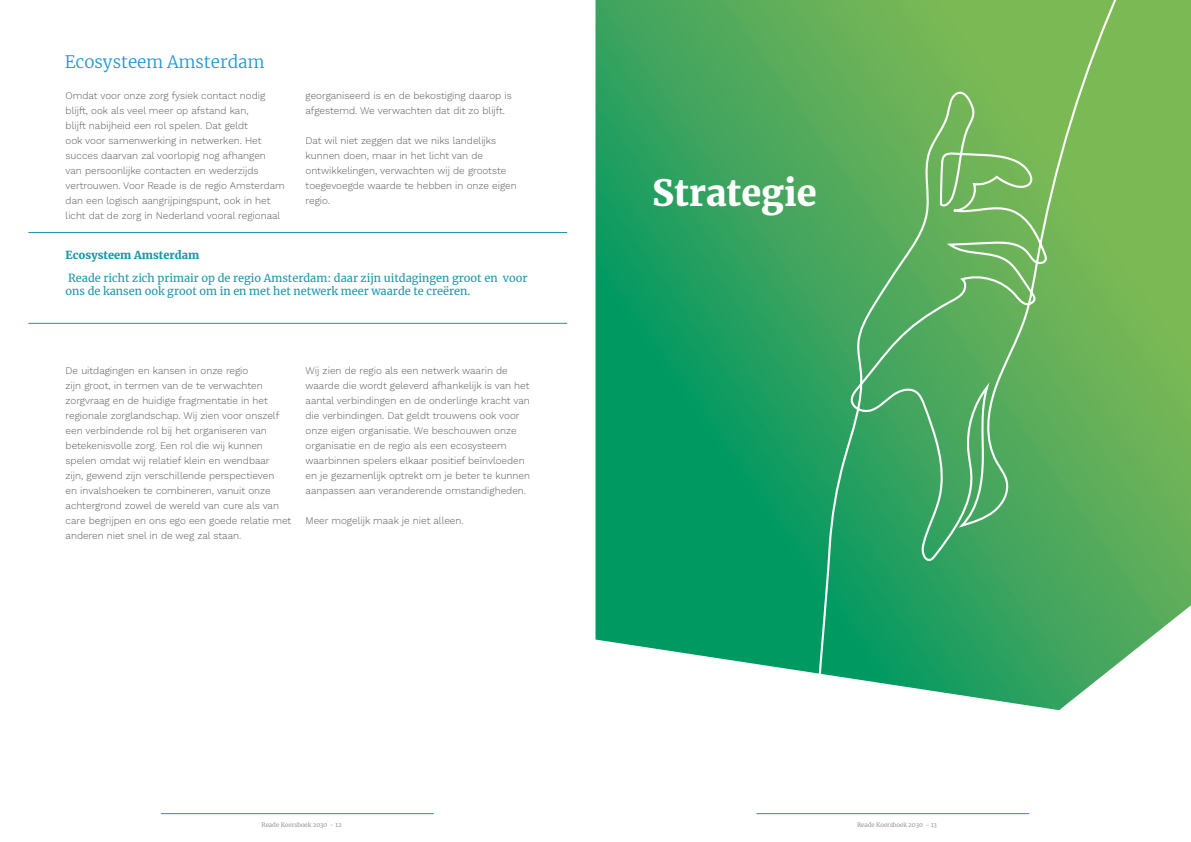
<style>
.page{position:relative;width:1191px;height:842px;background:#fff}
.page>*{position:absolute;margin:0;border:0;box-sizing:border-box;transform-origin:0 0}
.t1{font:900 36px "Merriweather";color:#fff}
.t2{font:300 17px "Merriweather";color:#1f96d1}
.t3{font:11px/13px "Merriweather";color:#1d97a8}
.t4{font:900 11px "Merriweather";color:#1d97a8}
.t5{font:300 10px/15px "Work Sans";color:#57585a}
.t6{font:300 6px "Merriweather";color:#808285}
</style>
<div class="page">
<hr style="left:161px;top:813px;width:273px;height:1px;background:#1d97a8">
<hr style="left:756px;top:813px;width:273px;height:1px;background:#1d97a8">
<svg style="left:595px;top:0;width:596px;height:673px;background:#38a663"></svg>
<hr style="left:28px;top:232px;width:539px;height:1px;background:#1d97a8">
<hr style="left:28px;top:323px;width:539px;height:1px;background:#1d97a8">
<svg style="left:812px;top:0;width:315px;height:711px;background:#5baf64"></svg>
<p class="t2" style="left:65px;top:50px;width:201px">Ecosysteem Amsterdam</p>
<p class="t5" style="left:66px;top:88px;width:221px">Omdat voor onze zorg fysiek contact nodig blijft, ook als veel meer op afstand kan,<br>blijft nabijheid een rol spelen. Dat geldt<br>ook voor samenwerking in netwerken. Het succes daarvan zal voorlopig nog afhangen<br>van persoonlijke contacten en wederzijds vertrouwen. Voor Reade is de regio Amsterdam dan een logisch aangrijpingspunt, ook in het licht dat de zorg in Nederland vooral regionaal</p>
<p class="t5" style="left:305px;top:88px;width:208px">georganiseerd is en de bekostiging daarop is afgestemd. We verwachten dat dit zo blijft.</p>
<p class="t5" style="left:305px;top:133px;width:213px">Dat wil niet zeggen dat we niks landelijks kunnen doen, maar in het licht van de ontwikkelingen, verwachten wij de grootste toegevoegde waarde te hebben in onze eigen regio.</p>
<p class="t4" style="left:66px;top:247px;width:135px">Ecosysteem Amsterdam</p>
<p class="t3" style="left:66px;top:271px;width:463px">Reade richt zich primair op de regio Amsterdam: daar zijn uitdagingen groot en voor ons de kansen ook groot om in en met het netwerk meer waarde te creëren.</p>
<p class="t5" style="left:66px;top:363px;width:227px">De uitdagingen en kansen in onze regio<br>zijn groot, in termen van de te verwachten zorgvraag en de huidige fragmentatie in het regionale zorglandschap. Wij zien voor onszelf een verbindende rol bij het organiseren van betekenisvolle zorg. Een rol die wij kunnen spelen omdat wij relatief klein en wendbaar<br>zijn, gewend zijn verschillende perspectieven<br>en invalshoeken te combineren, vanuit onze achtergrond zowel de wereld van cure als van care begrijpen en ons ego een goede relatie met anderen niet snel in de weg zal staan.</p>
<p class="t5" style="left:305px;top:363px;width:226px">Wij zien de regio als een netwerk waarin de waarde die wordt geleverd afhankelijk is van het aantal verbindingen en de onderlinge kracht van die verbindingen. Dat geldt trouwens ook voor onze eigen organisatie. We beschouwen onze organisatie en de regio als een ecosysteem waarbinnen spelers elkaar positief beïnvloeden en je gezamenlijk optrekt om je beter te kunnen aanpassen aan veranderende omstandigheden.</p>
<p class="t5" style="left:305px;top:513px;width:160px">Meer mogelijk maak je niet alleen.</p>
<p class="t1" style="left:652px;top:167px;width:166px">Strategie</p>
<p class="t6" style="left:261px;top:820px;width:82px">Reade Koersboek 2030 - 12</p>
<p class="t6" style="left:857px;top:820px;width:81px">Reade Koersboek 2030 - 13</p>
</div>
